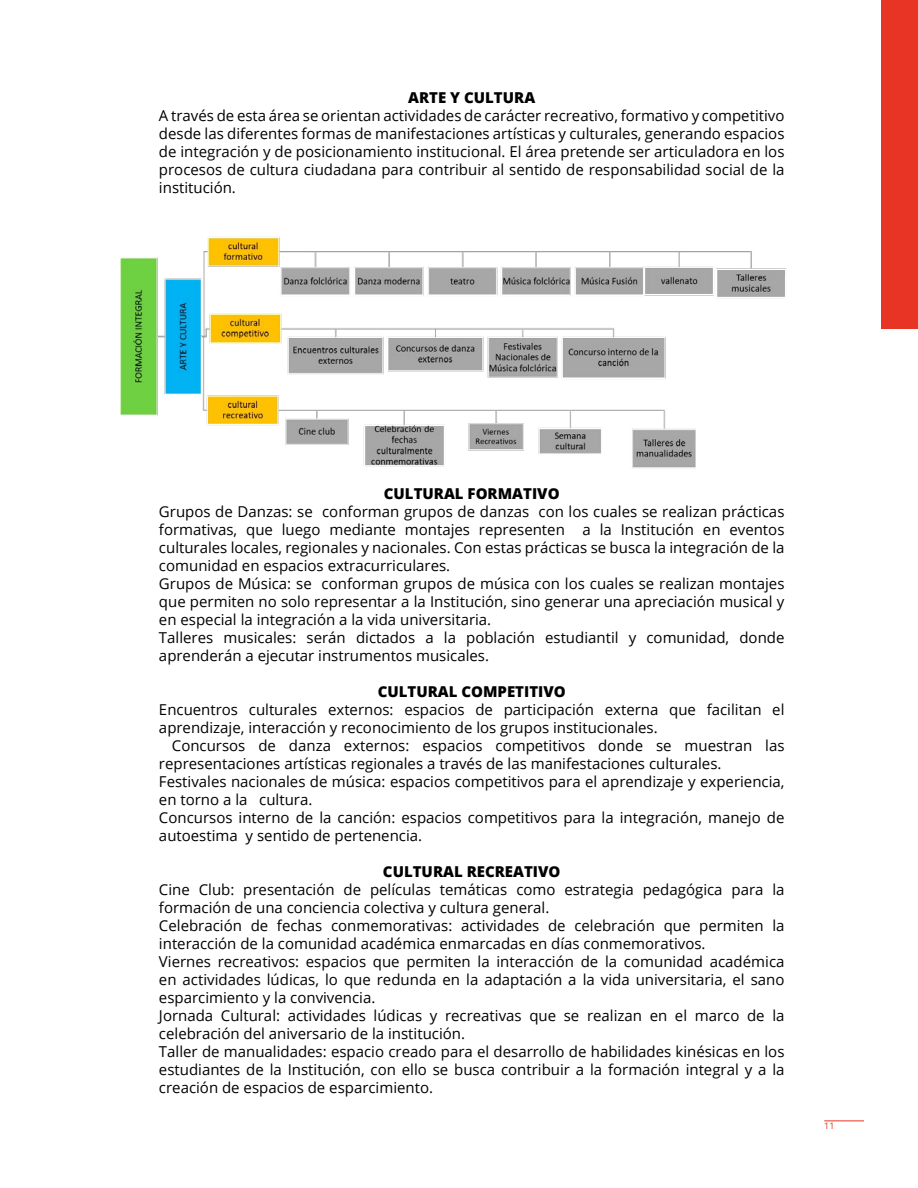
<style>
.page{position:relative;width:918px;height:1188px;background:#fff}
.page>*{position:absolute;margin:0;border:0;box-sizing:border-box;transform-origin:0 0}
.t1{font:15px/18px "Open Sans";color:#000}
.t2{font:800 15px "Open Sans";color:#000}
.t3{font:9px "Open Sans";color:#e73424}
</style>
<div class="page">
<hr style="left:824px;top:1120px;width:40px;height:1px;background:#e73424">
<div style="left:881px;top:0;width:37px;height:328px;background:#e73424"></div>
<img style="left:121px;top:237px;width:665px;height:232px">
<p class="t2" style="left:408px;top:86px;width:128px">ARTE Y CULTURA</p>
<p class="t1" style="left:159px;top:106px;width:627px;text-align:justify">A través de esta área se orientan actividades de carácter recreativo, formativo y competitivo desde las diferentes formas de manifestaciones artísticas y culturales, generando espacios de integración y de posicionamiento institucional. El área pretende ser articuladora en los procesos de cultura ciudadana para contribuir al sentido de responsabilidad social de la institución.</p>
<p class="t2" style="left:384px;top:482px;width:177px">CULTURAL FORMATIVO</p>
<p class="t1" style="left:159px;top:502px;width:627px">Grupos de Danzas: se conforman grupos de danzas con los cuales se realizan prácticas formativas, que luego mediante montajes representen a la Institución en eventos culturales locales, regionales y nacionales. Con estas prácticas se busca la integración de la comunidad en espacios extracurriculares.<br>Grupos de Música: se conforman grupos de música con los cuales se realizan montajes que permiten no solo representar a la Institución, sino generar una apreciación musical y en especial la integración a la vida universitaria.<br>Talleres musicales: serán dictados a la población estudiantil y comunidad, donde aprenderán a ejecutar instrumentos musicales.</p>
<p class="t2" style="left:378px;top:680px;width:190px">CULTURAL COMPETITIVO</p>
<p class="t1" style="left:159px;top:700px;width:627px">Encuentros culturales externos: espacios de participación externa que facilitan el aprendizaje, interacción y reconocimiento de los grupos institucionales.</p>
<p class="t1" style="left:159px;top:736px;width:627px;text-indent:13px">Concursos de danza externos: espacios competitivos donde se muestran las representaciones artísticas regionales a través de las manifestaciones culturales.<br>Festivales nacionales de música: espacios competitivos para el aprendizaje y experiencia, en torno a la cultura.<br>Concursos interno de la canción: espacios competitivos para la integración, manejo de autoestima y sentido de pertenencia.</p>
<p class="t2" style="left:383px;top:860px;width:179px">CULTURAL RECREATIVO</p>
<p class="t1" style="left:159px;top:880px;width:627px">Cine Club: presentación de películas temáticas como estrategia pedagógica para la formación de una conciencia colectiva y cultura general.<br>Celebración de fechas conmemorativas: actividades de celebración que permiten la interacción de la comunidad académica enmarcadas en días conmemorativos.<br>Viernes recreativos: espacios que permiten la interacción de la comunidad académica en actividades lúdicas, lo que redunda en la adaptación a la vida universitaria, el sano esparcimiento y la convivencia.<br>Jornada Cultural: actividades lúdicas y recreativas que se realizan en el marco de la celebración del aniversario de la institución.<br>Taller de manualidades: espacio creado para el desarrollo de habilidades kinésicas en los estudiantes de la Institución, con ello se busca contribuir a la formación integral y a la creación de espacios de esparcimiento.</p>
<p class="t3" style="left:824px;top:1120px;width:12px">11</p>
</div>
